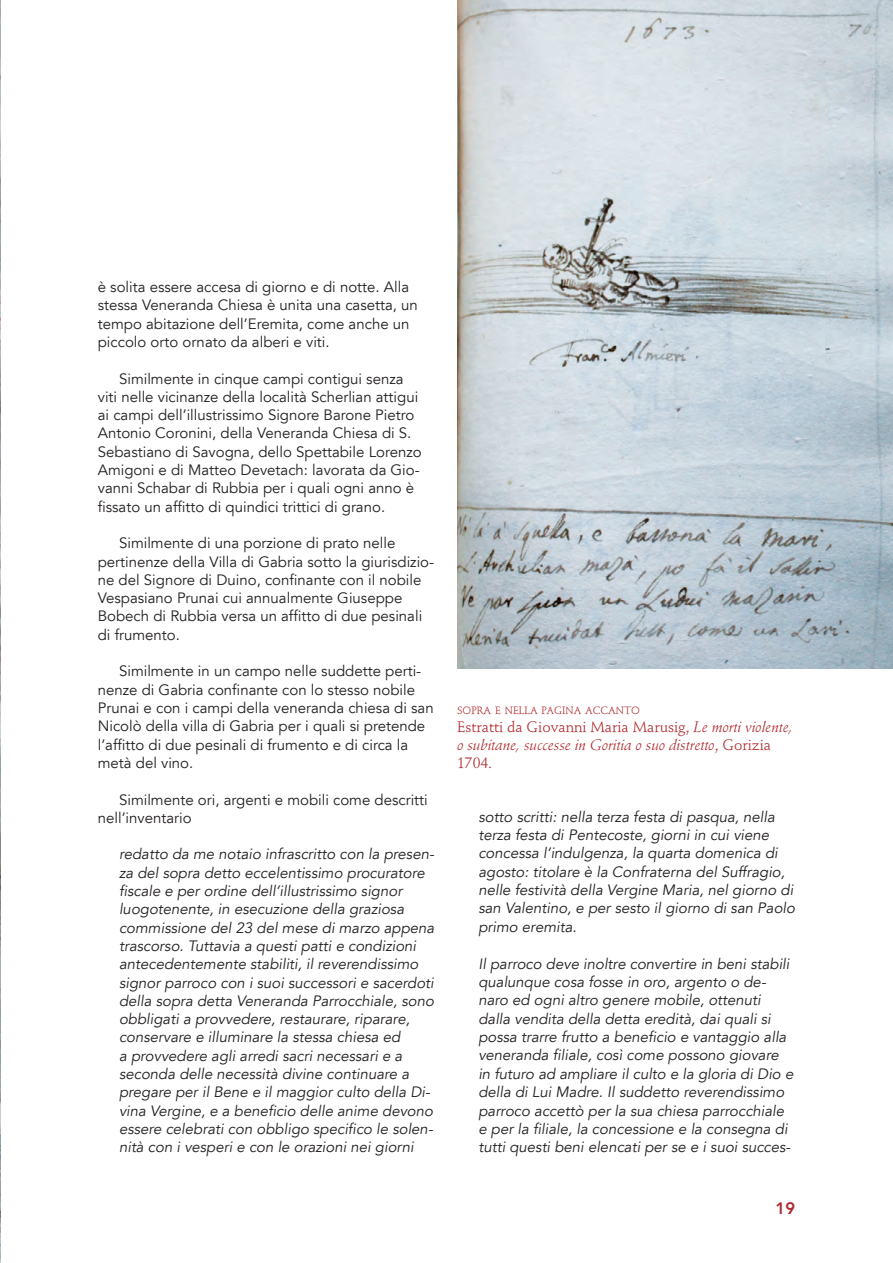
<style>
.page{position:relative;width:893px;height:1263px;background:#fff}
.page>*{position:absolute;margin:0;border:0;box-sizing:border-box;transform-origin:0 0}
.t1{font:800 16.5px "Avenir LT";color:#b02a2f}
.t2{font:italic 15px/18.3px "Avenir LT";color:#231f20}
.t3{font:15px/18.3px "Avenir LT";color:#231f20}
.t4{font:italic 15px/18px "Stempel Schneidler Std";color:#b02a2f}
.t5{font:10.5px "Stempel Schneidler Std";color:#b02a2f}
.s1{font-style:normal}
</style>
<div class="page">
<img style="left:0;top:0;width:1px;height:1263px">
<img style="left:457px;top:0;width:436px;height:668px">
<p class="t3" style="left:98px;top:278px;width:322px">è solita essere accesa di giorno e di notte. Alla stessa Veneranda Chiesa è unita una casetta, un tempo abitazione dell’Eremita, come anche un piccolo orto ornato da alberi e viti.</p>
<p class="t3" style="left:98px;top:370px;width:325px;text-indent:21px">Similmente in cinque campi contigui senza viti nelle vicinanze della località Scherlian attigui ai campi dell’illustrissimo Signore Barone Pietro Antonio Coronini, della Veneranda Chiesa di S.<br>Sebastiano di Savogna, dello Spettabile Lorenzo Amigoni e di Matteo Devetach: lavorata da Gio&shy;vanni Schabar di Rubbia per i quali ogni anno è fissato un affitto di quindici trittici di grano.</p>
<p class="t3" style="left:98px;top:534px;width:338px;text-indent:21px">Similmente di una porzione di prato nelle pertinenze della Villa di Gabria sotto la giurisdizio&shy;ne del Signore di Duino, confinante con il nobile Vespasiano Prunai cui annualmente Giuseppe Bobech di Rubbia versa un affitto di due pesinali di frumento.</p>
<p class="t3" style="left:98px;top:662px;width:337px;text-indent:21px">Similmente in un campo nelle suddette perti&shy;nenze di Gabria confinante con lo stesso nobile Prunai e con i campi della veneranda chiesa di san Nicolò della villa di Gabria per i quali si pretende l’affitto di due pesinali di frumento e di circa la metà del vino.</p>
<p class="t3" style="left:98px;top:791px;width:332px;text-indent:21px">Similmente ori, argenti e mobili come descritti nell’inventario</p>
<p class="t2" style="left:119px;top:845px;width:317px">redatto da me notaio infrascritto con la presen&shy;za del sopra detto eccelentissimo procuratore fiscale e per ordine dell’illustrissimo signor luogotenente, in esecuzione della graziosa commissione del 23 del mese di marzo appena trascorso. Tuttavia a questi patti e condizioni antecedentemente stabiliti, il reverendissimo signor parroco con i suoi successori e sacerdoti della sopra detta Veneranda Parrocchiale, sono obbligati a provvedere, restaurare, riparare, conservare e illuminare la stessa chiesa ed<br>a provvedere agli arredi sacri necessari e a seconda delle necessità divine continuare a pregare per il Bene e il maggior culto della Di&shy;vina Vergine, e a beneficio delle anime devono essere celebrati con obbligo specifico le solen&shy;nità con i vesperi e con le orazioni nei giorni</p>
<p class="t5" style="left:457px;top:704px;width:184px">SOPRA E NELLA PAGINA ACCANTO</p>
<p class="t4" style="left:457px;top:718px;width:337px"><span class="s1">Estratti da Giovanni Maria Marusig,</span> Le morti violente, o subitane, successe in Goritia o suo distretto<span class="s1">, Gorizia<br>1704.</span></p>
<p class="t2" style="left:478px;top:808px;width:318px">sotto scritti: nella terza festa di pasqua, nella terza festa di Pentecoste, giorni in cui viene concessa l’indulgenza, la quarta domenica di agosto: titolare è la Confraterna del Suffragio, nelle festività della Vergine Maria, nel giorno di san Valentino, e per sesto il giorno di san Paolo primo eremita.</p>
<p class="t2" style="left:478px;top:955px;width:316px">Il parroco deve inoltre convertire in beni stabili qualunque cosa fosse in oro, argento o de&shy;naro ed ogni altro genere mobile, ottenuti dalla vendita della detta eredità, dai quali si possa trarre frutto a beneficio e vantaggio alla veneranda filiale, così come possono giovare in futuro ad ampliare il culto e la gloria di Dio e della di Lui Madre. Il suddetto reverendissimo parroco accettò per la sua chiesa parrocchiale e per la filiale, la concessione e la consegna di tutti questi beni elencati per se e i suoi succes-</p>
<p class="t1" style="left:776px;top:1198px;width:21px">19</p>
</div>
